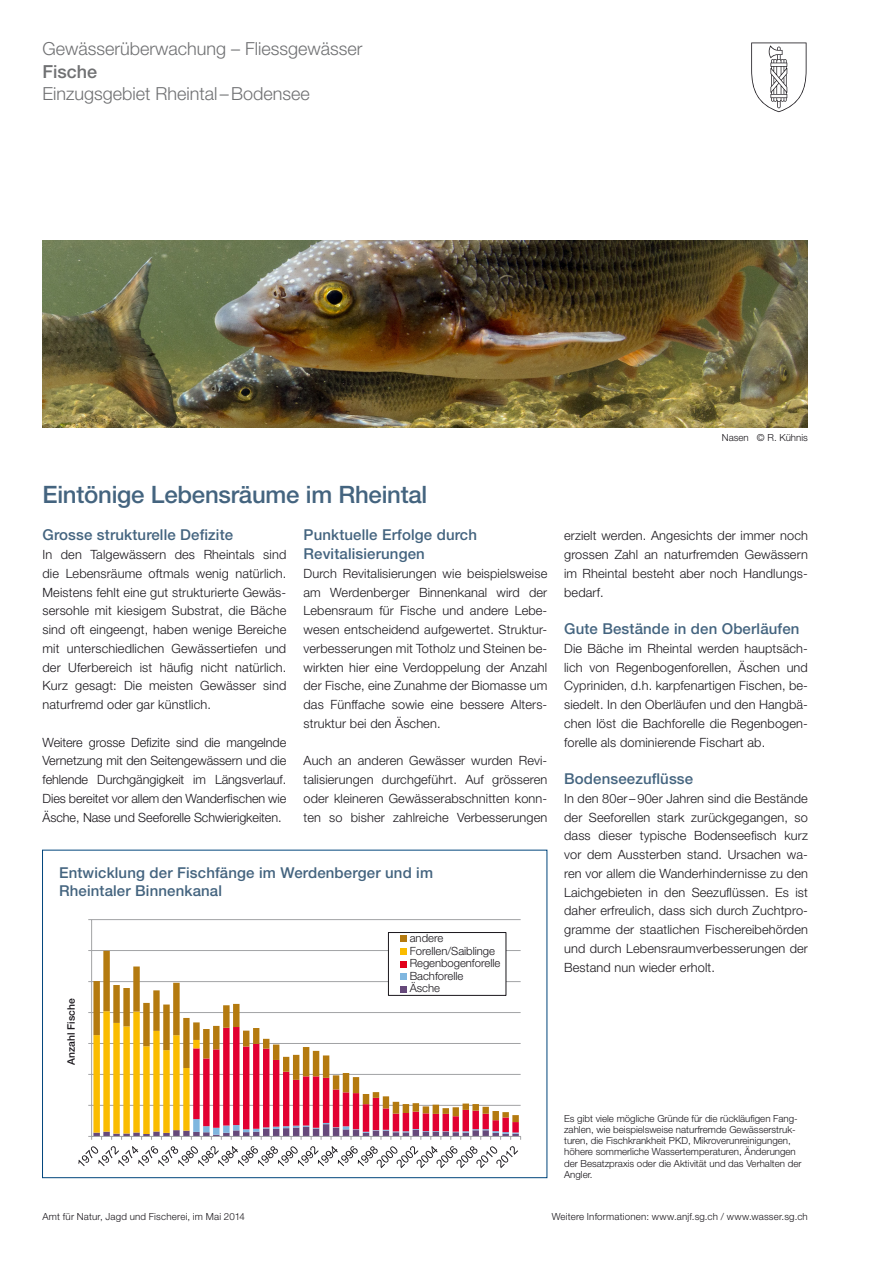
<style>
.page{position:relative;width:893px;height:1263px;background:#fff}
.page>*{position:absolute;margin:0;border:0;box-sizing:border-box;transform-origin:0 0}
.t1{font:500 24px "Helvetica Neue LT Std";letter-spacing:-.01em;color:#44647f}
.t2{font:300 18px "Helvetica Neue LT Std";color:#707173}
.t3{font:500 18px "Helvetica Neue LT Std";color:#707173}
.t4{font:500 15px/18.8px "Helvetica Neue LT Std";letter-spacing:.01em;color:#44647f}
.t5{font:300 12.75px/18.8px "Helvetica Neue LT Std";letter-spacing:.01em;color:#1a171c;text-align:justify}
.t6{font:300 11.25px/12.6px "Helvetica Neue LT Std";color:#1a171c}
.t7{font:500 10.35px "Helvetica Neue LT Std";color:#1a171c}
.t8{font:300 9.75px/11.2px "Helvetica Neue LT Std";color:#1a171c}
.t9{font:300 9.75px "Helvetica Neue LT";letter-spacing:.02em;color:#1a171c}
</style>
<div class="page">
<svg style="left:751px;top:43px;width:55px;height:69px"></svg>
<hr style="left:92px;top:981px;width:429px;height:1px;background:#a2a3a5">
<hr style="left:92px;top:950px;width:429px;height:1px;background:#a2a3a5">
<hr style="left:92px;top:919px;width:429px;height:1px;background:#a2a3a5">
<svg style="left:93px;top:951px;width:414px;height:60px"></svg>
<hr style="left:91px;top:919px;width:1px;height:217px;background:#a2a3a5">
<svg style="left:88px;top:1011px;width:433px;height:129px"></svg>
<svg style="left:78px;top:1146px;width:440px;height:22px"></svg>
<div style="left:388px;top:932px;width:118px;height:63px;background:#fff"></div>
<div style="left:388px;top:932px;width:118px;height:63px;border:1px solid #1a171c"></div>
<svg style="left:401px;top:936px;width:6px;height:6px"></svg>
<svg style="left:401px;top:948px;width:6px;height:6px"></svg>
<svg style="left:401px;top:961px;width:6px;height:6px"></svg>
<div style="left:401px;top:973px;width:6px;height:7px;background:#7fb6df"></div>
<svg style="left:401px;top:986px;width:6px;height:6px"></svg>
<div style="left:42px;top:850px;width:505px;height:328px;border:1px solid #00457c"></div>
<img style="left:43px;top:240px;width:765px;height:188px">
<h2 class="t2" style="left:43px;top:38px;width:322px">Gewässerüberwachung – Fliessgewässer</h2>
<h2 class="t3" style="left:43px;top:61px;width:56px">Fische</h2>
<h2 class="t2" style="left:43px;top:83px;width:269px">Einzugsgebiet Rheintal –Bodensee</h2>
<p class="t8" style="left:722px;top:431px;width:87px">Nasen © R. Kühnis</p>
<h1 class="t1" style="left:43px;top:480px;width:386px">Eintönige Lebensräume im Rheintal</h1>
<p class="t4" style="left:43px;top:525px;width:192px">Grosse strukturelle Defizite</p>
<p class="t5" style="left:43px;top:545px;width:245px">In den Talgewässern des Rheintals sind die Lebensräume oftmals wenig natürlich.<br>Meistens fehlt eine gut strukturierte Gewäs&shy;sersohle mit kiesigem Substrat, die Bäche sind oft eingeengt, haben wenige Bereiche mit unterschiedlichen Gewässertiefen und der Uferbereich ist häufig nicht natürlich.<br>Kurz gesagt: Die meisten Gewässer sind naturfremd oder gar künstlich.</p>
<p class="t5" style="left:43px;top:732px;width:245px">Weitere grosse Defizite sind die mangelnde Vernetzung mit den Seitengewässern und die fehlende Durchgängigkeit im Längsverlauf.<br>Dies bereitet vor allem den Wanderfischen wie Äsche, Nase und Seeforelle Schwierigkeiten.</p>
<p class="t4" style="left:303px;top:525px;width:175px">Punktuelle Erfolge durch<br>Revitalisierungen</p>
<p class="t5" style="left:303px;top:564px;width:245px">Durch Revitalisierungen wie beispielsweise am Werdenberger Binnenkanal wird der Lebensraum für Fische und andere Lebe&shy;wesen entscheidend aufgewertet. Struktur&shy;verbesserungen mit Totholz und Steinen be&shy;wirkten hier eine Verdoppelung der Anzahl der Fische, eine Zunahme der Biomasse um das Fünffache sowie eine bessere Alters&shy;struktur bei den Äschen.</p>
<p class="t5" style="left:303px;top:751px;width:245px">Auch an anderen Gewässer wurden Revi&shy;talisierungen durchgeführt. Auf grösseren oder kleineren Gewässerabschnitten konn&shy;ten so bisher zahlreiche Verbesserungen</p>
<p class="t4" style="left:59px;top:863px;width:375px">Entwicklung der Fischfänge im Werdenberger und im<br>Rheintaler Binnenkanal</p>
<p class="t7" style="left:65px;top:1065px;width:68px;rotate:-90deg">Anzahl Fische</p>
<p class="t6" style="left:410px;top:931px;width:92px">andere<br>Forellen/Saiblinge<br>Regenbogenforelle<br>Bachforelle<br>Äsche</p>
<p class="t5" style="left:564px;top:526px;width:245px">erzielt werden. Angesichts der immer noch grossen Zahl an naturfremden Gewässern im Rheintal besteht aber noch Handlungs&shy;bedarf.</p>
<p class="t4" style="left:564px;top:619px;width:237px">Gute Bestände in den Oberläufen</p>
<p class="t5" style="left:564px;top:639px;width:245px">Die Bäche im Rheintal werden hauptsäch&shy;lich von Regenbogenforellen, Äschen und Cypriniden, d.h. karpfenartigen Fischen, be&shy;siedelt. In den Oberläufen und den Hangbä&shy;chen löst die Bachforelle die Regenbogen&shy;forelle als dominierende Fischart ab.</p>
<p class="t4" style="left:564px;top:769px;width:131px">Bodenseezuflüsse</p>
<p class="t5" style="left:564px;top:789px;width:245px">In den 80er – 90er Jahren sind die Bestände der Seeforellen stark zurückgegangen, so dass dieser typische Bodenseefisch kurz vor dem Aussterben stand. Ursachen wa&shy;ren vor allem die Wanderhindernisse zu den Laichgebieten in den Seezuflüssen. Es ist daher erfreulich, dass sich durch Zuchtpro&shy;gramme der staatlichen Fischereibehörden und durch Lebensraumverbesserungen der Bestand nun wieder erholt.</p>
<p class="t8" style="left:564px;top:1112px;width:239px">Es gibt viele mögliche Gründe für die rückläufigen Fang&shy;zahlen, wie beispielsweise naturfremde Gewässerstruk&shy;turen, die Fischkrankheit PKD, Mikroverunreinigungen, höhere sommerliche Wassertemperaturen, Änderungen der Besatzpraxis oder die Aktivität und das Verhalten der Angler.</p>
<p class="t9" style="left:43px;top:1211px;width:204px">Amt für Natur, Jagd und Fischerei, im Mai 2014</p>
<p class="t9" style="left:552px;top:1211px;width:258px">Weitere Informationen: www.anjf.sg.ch / www.wasser.sg.ch</p>
</div>
